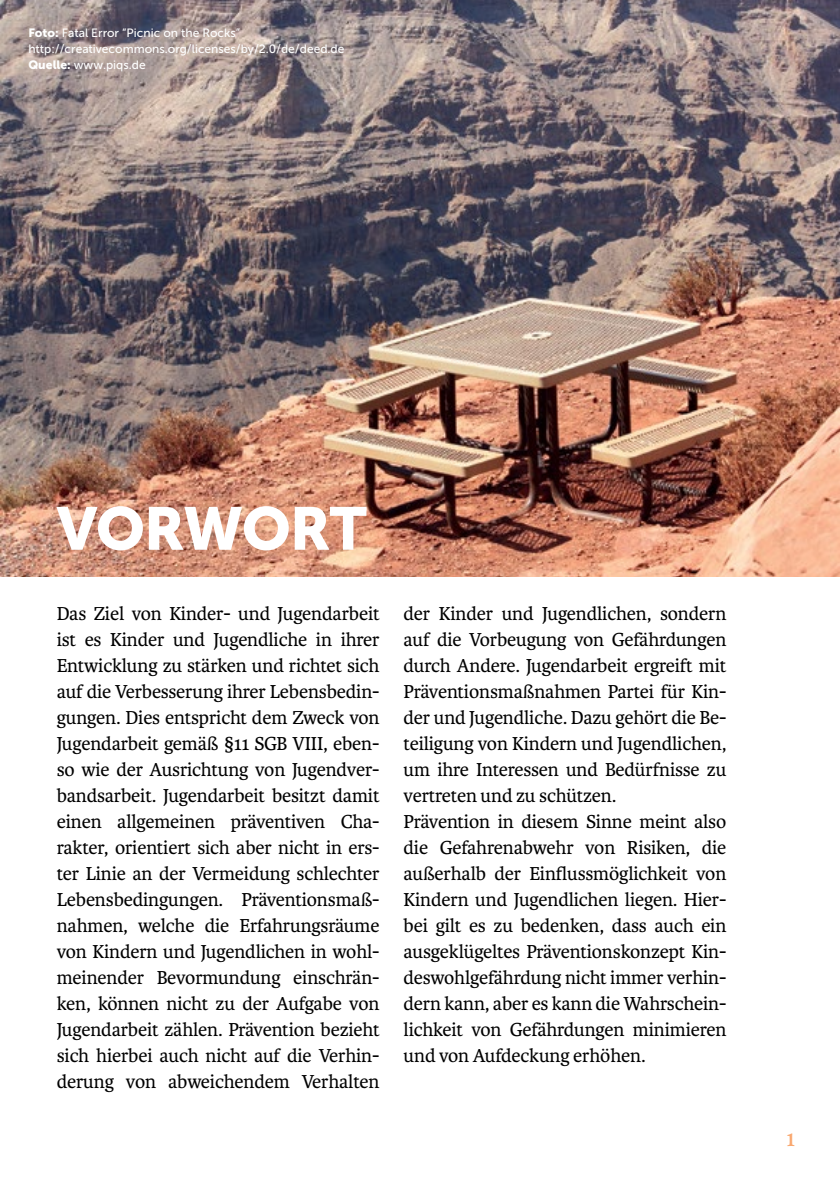
<style>
.page{position:relative;width:840px;height:1191px;background:#fff}
.page>*{position:absolute;margin:0;border:0;box-sizing:border-box;transform-origin:0 0}
.t1{font:60px "Museo Sans 900";letter-spacing:-.02em;color:#fff}
.t2{font:20px/26px "Karmina";letter-spacing:-.01em;color:#000;text-align:justify}
.t3{font:700 20px "Karmina";color:#f9a870}
.t4{font:12px/16px "Museo Sans 500";color:#fff}
.s1{font-family:"Museo Sans 900"}
</style>
<div class="page">
<img style="left:1px;top:0;width:838px;height:577px">
<svg style="left:0;top:0;width:1px;height:1191px"></svg>
<p class="t4" style="left:28px;top:25px;width:317px"><span class="s1">Foto:</span> Fatal Error “Picnic on the Rocks” http://creativecommons.org/licenses/by/2.0/de/deed.de<br><span class="s1">Quelle:</span> www.piqs.de</p>
<h1 class="t1" style="left:57px;top:494px;width:311px">VORWORT</h1>
<p class="t2" style="left:57px;top:601px;width:324px">Das Ziel von Kinder- und Jugendarbeit ist es Kinder und Jugendliche in ihrer Entwicklung zu stärken und richtet sich auf die Verbesserung ihrer Lebensbedin&shy;gungen. Dies entspricht dem Zweck von Jugendarbeit gemäß §11 SGB VIII, eben&shy;so wie der Ausrichtung von Jugendver&shy;bandsarbeit. Jugendarbeit besitzt damit einen allgemeinen präventiven Cha&shy;rakter, orientiert sich aber nicht in ers&shy;ter Linie an der Vermeidung schlechter Lebensbedingungen. Präventionsmaß&shy;nahmen, welche die Erfahrungsräume von Kindern und Jugendlichen in wohl&shy;meinender Bevormundung einschrän&shy;ken, können nicht zu der Aufgabe von Jugendarbeit zählen. Prävention bezieht sich hierbei auch nicht auf die Verhin&shy;derung von abweichendem Verhalten</p>
<p class="t2" style="left:403px;top:601px;width:324px;text-align:left">der Kinder und Jugendlichen, sondern auf die Vorbeugung von Gefährdungen durch Andere. Jugendarbeit ergreift mit Präventionsmaßnahmen Partei für Kin&shy;der und Jugendliche. Dazu gehört die Be&shy;teiligung von Kindern und Jugendlichen, um ihre Interessen und Bedürfnisse zu vertreten und zu schützen.<br>Prävention in diesem Sinne meint also die Gefahrenabwehr von Risiken, die außerhalb der Einflussmöglichkeit von Kindern und Jugendlichen liegen. Hier&shy;bei gilt es zu bedenken, dass auch ein ausgeklügeltes Präventionskonzept Kin&shy;deswohlgefährdung nicht immer verhin&shy;dern kann, aber es kann die Wahrschein&shy;lichkeit von Gefährdungen minimieren und von Aufdeckung erhöhen.</p>
<p class="t3" style="left:786px;top:1127px;width:9px">1</p>
</div>
